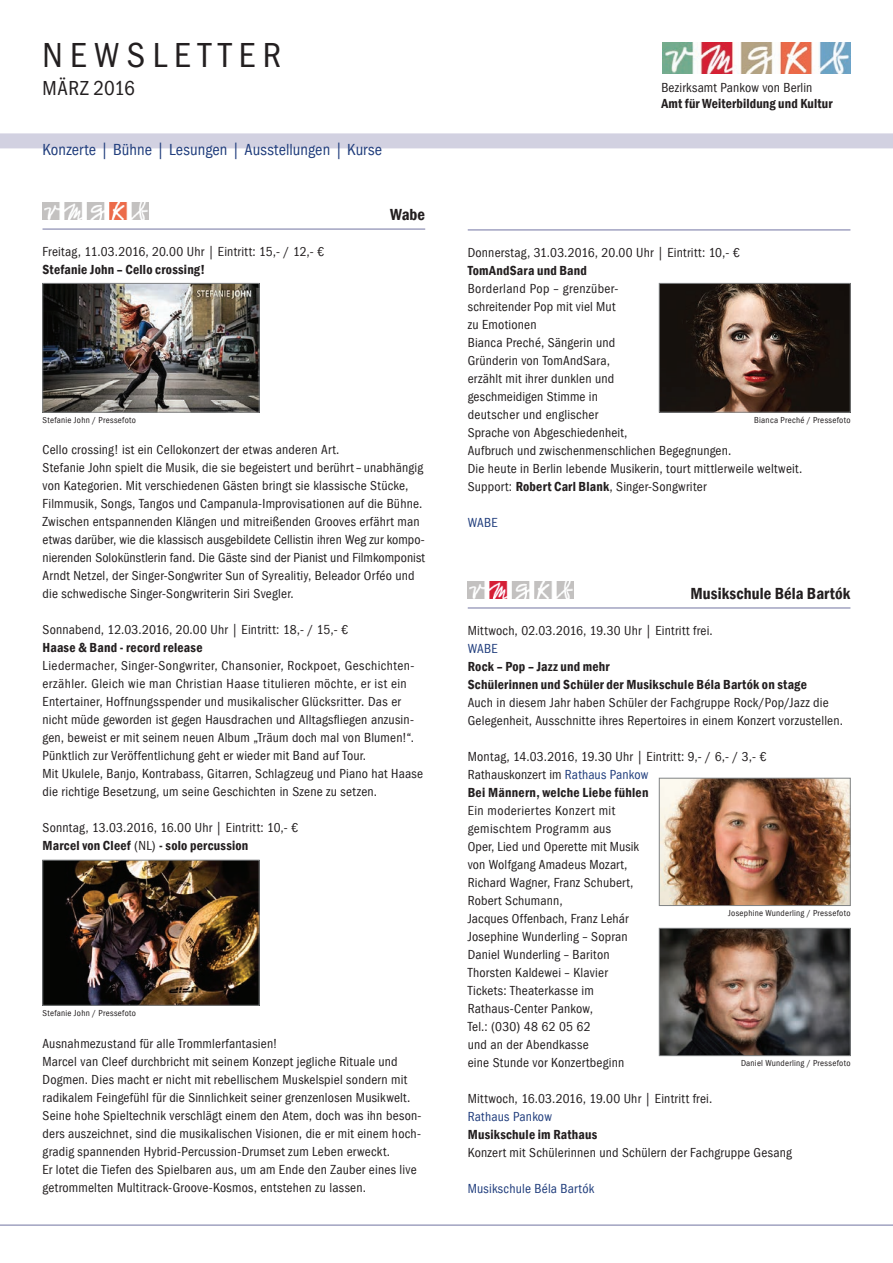
<style>
.page{position:relative;width:893px;height:1263px;background:#fff}
.page>*{position:absolute;margin:0;border:0;box-sizing:border-box;transform-origin:0 0}
.t1{font:36px "Franklin Gothic Cond";color:#231f20}
.t2{font:21px "Franklin Gothic Cond";letter-spacing:.01em;color:#231f20}
.t3{font:condensed 16.5px "Franklin Gothic";letter-spacing:.005em;color:#213e7d}
.t4{font:600 condensed 16.5px "Franklin Gothic";letter-spacing:.005em;color:#231f20}
.t5{font:condensed 13.5px/18px "Franklin Gothic";letter-spacing:.015em;color:#231f20}
.t6{font:600 condensed 13.5px/18px "Franklin Gothic";letter-spacing:.015em;color:#231f20}
.t7{font:condensed 13.5px "Franklin Gothic";letter-spacing:.015em;color:#213e7d}
.t8{font:condensed 9px "Franklin Gothic";letter-spacing:.03em;color:#231f20}
.s1{font-weight:600}
.s2{color:#213e7d}
</style>
<div class="page">
<img style="left:45px;top:285px;width:212px;height:125px">
<div style="left:43px;top:283px;width:216px;height:129px;border:1px solid #808385"></div>
<img style="left:45px;top:862px;width:212px;height:141px">
<div style="left:43px;top:860px;width:216px;height:145px;border:1px solid #808385"></div>
<img style="left:661px;top:780px;width:187px;height:124px">
<div style="left:659px;top:778px;width:191px;height:128px;border:1px solid #808385"></div>
<img style="left:661px;top:930px;width:187px;height:124px">
<div style="left:659px;top:928px;width:191px;height:128px;border:1px solid #808385"></div>
<img style="left:661px;top:285px;width:187px;height:125px">
<div style="left:659px;top:283px;width:191px;height:129px;border:1px solid #808385"></div>
<div style="left:0;top:133px;width:893px;height:15px;background:#d2d1e1"></div>
<img style="left:662px;top:43px;width:189px;height:31px">
<hr style="left:0;top:1225px;width:893px;height:1px;background:#7274a2">
<img style="left:43px;top:203px;width:105px;height:17px">
<hr style="left:43px;top:229px;width:382px;height:1px;background:#7274a2">
<hr style="left:468px;top:230px;width:382px;height:1px;background:#7274a2">
<img style="left:468px;top:582px;width:105px;height:17px">
<hr style="left:468px;top:608px;width:382px;height:1px;background:#7274a2">
<h1 class="t1" style="left:43px;top:34px;width:240px">N E W S L E T T E R</h1>
<h2 class="t2" style="left:43px;top:76px;width:94px">MÄRZ 2016</h2>
<p class="t3" style="left:43px;top:140px;width:341px">Konzerte | Bühne | Lesungen | Ausstellungen | Kurse</p>
<p class="t5" style="left:43px;top:242px;width:283px">Freitag, 11.03.2016, 20.00 Uhr | Eintritt: 15,- / 12,- €</p>
<p class="t6" style="left:43px;top:260px;width:164px">Stefanie John – Cello crossing!</p>
<p class="t4" style="left:390px;top:203px;width:37px">Wabe</p>
<p class="t8" style="left:43px;top:415px;width:95px">Stefanie John / Pressefoto</p>
<p class="t5" style="left:43px;top:440px;width:384px">Cello crossing! ist ein Cellokonzert der etwas anderen Art.<br>Stefanie John spielt die Musik, die sie begeistert und berührt– unabhängig von Kategorien. Mit verschiedenen Gästen bringt sie klassische Stücke, Filmmusik, Songs, Tangos und Campanula-Improvisationen auf die Bühne.<br>Zwischen entspannenden Klängen und mitreißenden Grooves erfährt man etwas darüber, wie die klassisch ausgebildete Cellistin ihren Weg zur kompo&shy;nierenden Solokünstlerin fand. Die Gäste sind der Pianist und Filmkomponist Arndt Netzel, der Singer-Songwriter Sun of Syrealitiy, Beleador Orféo und die schwedische Singer-Songwriterin Siri Svegler.</p>
<p class="t5" style="left:43px;top:620px;width:307px">Sonnabend, 12.03.2016, 20.00 Uhr | Eintritt: 18,- / 15,- €</p>
<p class="t6" style="left:43px;top:638px;width:162px">Haase &amp; Band - record release</p>
<p class="t5" style="left:43px;top:656px;width:382px">Liedermacher, Singer-Songwriter, Chansonier, Rockpoet, Geschichten&shy;erzähler. Gleich wie man Christian Haase titulieren möchte, er ist ein Entertainer, Hoffnungsspender und musikalischer Glücksritter. Das er nicht müde geworden ist gegen Hausdrachen und Alltagsfliegen anzusin&shy;gen, beweist er mit seinem neuen Album „Träum doch mal von Blumen!“.<br>Pünktlich zur Veröffentlichung geht er wieder mit Band auf Tour.<br>Mit Ukulele, Banjo, Kontrabass, Gitarren, Schlagzeug und Piano hat Haase die richtige Besetzung, um seine Geschichten in Szene zu setzen.</p>
<p class="t5" style="left:43px;top:818px;width:257px">Sonntag, 13.03.2016, 16.00 Uhr | Eintritt: 10,- €<br><span class="s1">Marcel von Cleef</span> (NL) <span class="s1">- solo percussion</span></p>
<p class="t8" style="left:43px;top:1008px;width:95px">Stefanie John / Pressefoto</p>
<p class="t5" style="left:43px;top:1034px;width:380px">Ausnahmezustand für alle Trommlerfantasien!<br>Marcel van Cleef durchbricht mit seinem Konzept jegliche Rituale und Dogmen. Dies macht er nicht mit rebellischem Muskelspiel sondern mit radikalem Feingefühl für die Sinnlichkeit seiner grenzenlosen Musikwelt.<br>Seine hohe Spieltechnik verschlägt einem den Atem, doch was ihn beson&shy;ders auszeichnet, sind die musikalischen Visionen, die er mit einem hoch&shy;gradig spannenden Hybrid-Percussion-Drumset zum Leben erweckt.<br>Er lotet die Tiefen des Spielbaren aus, um am Ende den Zauber eines live getrommelten Multitrack-Groove-Kosmos, entstehen zu lassen.</p>
<p class="t5" style="left:661px;top:78px;width:153px">Bezirksamt Pankow von Berlin</p>
<p class="t6" style="left:661px;top:94px;width:173px">Amt für Weiterbildung und Kultur</p>
<p class="t5" style="left:468px;top:243px;width:273px">Donnerstag, 31.03.2016, 20.00 Uhr | Eintritt: 10,- €</p>
<p class="t6" style="left:468px;top:261px;width:121px">TomAndSara und Band</p>
<p class="t5" style="left:468px;top:279px;width:336px">Borderland Pop – grenzüber-<br>schreitender Pop mit viel Mut<br>zu Emotionen<br>Bianca Preché, Sängerin und<br>Gründerin von TomAndSara,<br>erzählt mit ihrer dunklen und<br>geschmeidigen Stimme in<br>deutscher und englischer<br>Sprache von Abgeschiedenheit,<br>Aufbruch und zwischenmenschlichen Begegnungen.<br>Die heute in Berlin lebende Musikerin, tourt mittlerweile weltweit.<br>Support: <span class="s1">Robert Carl Blank</span>, Singer-Songwriter</p>
<p class="t7" style="left:468px;top:515px;width:31px">WABE</p>
<p class="t8" style="left:754px;top:415px;width:98px">Bianca Preché / Pressefoto</p>
<p class="t4" style="left:690px;top:582px;width:162px">Musikschule Béla Bartók</p>
<p class="t5" style="left:468px;top:621px;width:246px">Mittwoch, 02.03.2016, 19.30 Uhr | Eintritt frei.</p>
<p class="t7" style="left:468px;top:641px;width:31px">WABE</p>
<p class="t6" style="left:468px;top:657px;width:341px">Rock – Pop – Jazz und mehr<br>Schülerinnen und Schüler der Musikschule Béla Bartók on stage</p>
<p class="t5" style="left:468px;top:693px;width:377px">Auch in diesem Jahr haben Schüler der Fachgruppe Rock/Pop/Jazz die<br>Gelegenheit, Ausschnitte ihres Repertoires in einem Konzert vorzustellen.</p>
<p class="t5" style="left:468px;top:747px;width:300px">Montag, 14.03.2016, 19.30 Uhr | Eintritt: 9,- / 6,- / 3,- €<br>Rathauskonzert im <span class="s2">Rathaus Pankow<br></span><span class="s1">Bei Männern, welche Liebe fühlen</span></p>
<p class="t5" style="left:468px;top:801px;width:173px">Ein moderiertes Konzert mit gemischtem Programm aus<br>Oper, Lied und Operette mit Musik von Wolfgang Amadeus Mozart,<br>Richard Wagner, Franz Schubert,<br>Robert Schumann,<br>Jacques Offenbach, Franz Lehár<br>Josephine Wunderling – Sopran<br>Daniel Wunderling – Bariton<br>Thorsten Kaldewei – Klavier<br>Tickets: Theaterkasse im<br>Rathaus-Center Pankow,<br>Tel.: (030) 48 62 05 62<br>und an der Abendkasse<br>eine Stunde vor Konzertbeginn</p>
<p class="t5" style="left:468px;top:1089px;width:246px">Mittwoch, 16.03.2016, 19.00 Uhr | Eintritt frei.</p>
<p class="t7" style="left:468px;top:1109px;width:86px">Rathaus Pankow</p>
<p class="t6" style="left:468px;top:1125px;width:131px">Musikschule im Rathaus</p>
<p class="t5" style="left:468px;top:1143px;width:326px">Konzert mit Schülerinnen und Schülern der Fachgruppe Gesang</p>
<p class="t7" style="left:468px;top:1180px;width:128px">Musikschule Béla Bartók</p>
<p class="t8" style="left:728px;top:908px;width:124px">Josephine Wunderling / Pressefoto</p>
<p class="t8" style="left:741px;top:1058px;width:111px">Daniel Wunderling / Pressefoto</p>
</div>
